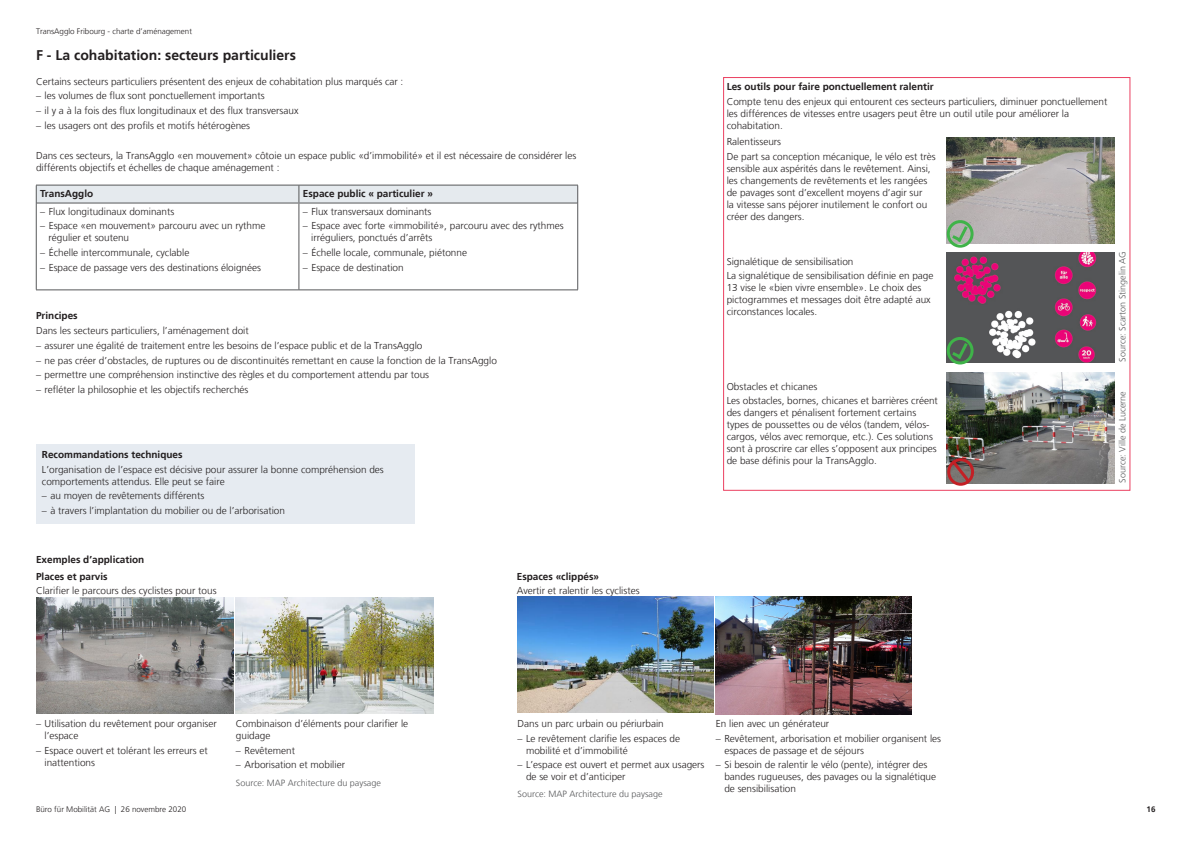
<style>
.page{position:relative;width:1191px;height:842px;background:#fff}
.page>*{position:absolute;margin:0;border:0;box-sizing:border-box;transform-origin:0 0}
.titre_principal{font:700 14px "Frutiger";color:#231f20}
.t1{font:300 10px/12px "Frutiger";color:#231f20}
.t2{font:700 10px "Frutiger";color:#231f20}
.legende{font:300 9px "Frutiger";color:#57585a}
.t3{font:300 8px "Frutiger";color:#231f20}
.t4{font:700 8px "Frutiger";color:#231f20}
</style>
<div class="page">
<img style="left:946px;top:137px;width:168px;height:107px">
<div style="left:36px;top:444px;width:378px;height:80px;background:#e6ebf1"></div>
<hr style="left:36px;top:203px;width:1px;height:87px;background:#57585a">
<hr style="left:577px;top:203px;width:1px;height:87px;background:#57585a">
<hr style="left:36px;top:290px;width:263px;height:1px;background:#57585a">
<hr style="left:299px;top:290px;width:279px;height:1px;background:#57585a">
<svg style="left:36px;top:185px;width:542px;height:18px"></svg>
<hr style="left:36px;top:203px;width:263px;height:1px;background:#57585a">
<hr style="left:299px;top:203px;width:278px;height:1px;background:#57585a">
<hr style="left:298px;top:204px;width:1px;height:86px;background:#57585a">
<img style="left:36px;top:597px;width:197px;height:117px">
<img style="left:236px;top:597px;width:197px;height:117px">
<img style="left:517px;top:596px;width:196px;height:117px">
<img style="left:716px;top:596px;width:195px;height:118px">
<img style="left:946px;top:253px;width:168px;height:110px">
<img style="left:946px;top:373px;width:168px;height:110px">
<div style="left:947px;top:458px;width:27px;height:28px;border:3px solid #c32025;border-radius:50%"></div>
<svg style="left:949px;top:458px;width:23px;height:27px"></svg>
<svg style="left:949px;top:340px;width:21px;height:23px"></svg>
<div style="left:946px;top:337px;width:27px;height:27px;border:3px solid #3fb349;border-radius:50%"></div>
<svg style="left:949px;top:223px;width:21px;height:23px"></svg>
<div style="left:946px;top:220px;width:27px;height:28px;border:3px solid #3fb349;border-radius:50%"></div>
<p class="t3" style="left:36px;top:27px;width:158px">TransAgglo Fribourg - charte d’aménagement</p>
<p class="titre_principal" style="left:36px;top:47px;width:261px">F - La cohabitation: secteurs particuliers</p>
<p class="t1" style="left:36px;top:75px;width:369px">Certains secteurs particuliers présentent des enjeux de cohabitation plus marqués car :</p>
<p class="t1" style="left:36px;top:90px;width:230px">– les volumes de flux sont ponctuellement importants</p>
<p class="t1" style="left:36px;top:105px;width:264px">– il y a à la fois des flux longitudinaux et des flux transversaux</p>
<p class="t1" style="left:36px;top:120px;width:216px">– les usagers ont des profils et motifs hétérogènes</p>
<p class="t1" style="left:36px;top:149px;width:542px">Dans ces secteurs, la TransAgglo «en mouvement» côtoie un espace public «d’immobilité» et il est nécessaire de considérer les différents objectifs et échelles de chaque aménagement :</p>
<p class="t2" style="left:40px;top:187px;width:54px">TransAgglo</p>
<p class="t2" style="left:303px;top:187px;width:132px">Espace public « particulier »</p>
<p class="t1" style="left:40px;top:205px;width:136px">– Flux longitudinaux dominants</p>
<p class="t1" style="left:49px;top:220px;width:218px;text-indent:-8px">– Espace «en mouvement» parcouru avec un rythme régulier et soutenu</p>
<p class="t1" style="left:40px;top:247px;width:151px">– Échelle intercommunale, cyclable</p>
<p class="t1" style="left:40px;top:262px;width:222px">– Espace de passage vers des destinations éloignées</p>
<p class="t1" style="left:303px;top:205px;width:130px">– Flux transversaux dominants</p>
<p class="t1" style="left:311px;top:220px;width:254px;text-indent:-8px">– Espace avec forte «immobilité», parcouru avec des rythmes irréguliers, ponctués d’arrêts</p>
<p class="t1" style="left:303px;top:247px;width:166px">– Échelle locale, communale, piétonne</p>
<p class="t1" style="left:303px;top:262px;width:102px">– Espace de destination</p>
<p class="t2" style="left:36px;top:310px;width:43px">Principes</p>
<p class="t1" style="left:36px;top:325px;width:214px">Dans les secteurs particuliers, l’aménagement doit</p>
<p class="t1" style="left:36px;top:339px;width:388px">– assurer une égalité de traitement entre les besoins de l’espace public et de la TransAgglo</p>
<p class="t1" style="left:36px;top:354px;width:462px">– ne pas créer d’obstacles, de ruptures ou de discontinuités remettant en cause la fonction de la TransAgglo</p>
<p class="t1" style="left:36px;top:369px;width:394px">– permettre une compréhension instinctive des règles et du comportement attendu par tous</p>
<p class="t1" style="left:36px;top:384px;width:214px">– refléter la philosophie et les objectifs recherchés</p>
<p class="t2" style="left:42px;top:448px;width:142px">Recommandations techniques</p>
<p class="t1" style="left:42px;top:463px;width:343px">L’organisation de l’espace est décisive pour assurer la bonne compréhension des comportements attendus. Elle peut se faire</p>
<p class="t1" style="left:42px;top:490px;width:164px">– au moyen de revêtements différents</p>
<p class="t1" style="left:42px;top:505px;width:244px">– à travers l’implantation du mobilier ou de l’arborisation</p>
<p class="t2" style="left:36px;top:553px;width:110px">Exemples d’application</p>
<p class="t2" style="left:36px;top:570px;width:73px">Places et parvis</p>
<p class="t1" style="left:36px;top:585px;width:182px">Clarifier le parcours des cyclistes pour tous</p>
<p class="t2" style="left:517px;top:570px;width:84px">Espaces «clippés»</p>
<p class="t1" style="left:517px;top:585px;width:124px">Avertir et ralentir les cyclistes</p>
<p class="t2" style="left:726px;top:80px;width:209px">Les outils pour faire ponctuellement ralentir</p>
<p class="t1" style="left:726px;top:95px;width:382px">Compte tenu des enjeux qui entourent ces secteurs particuliers, diminuer ponctuellement les différences de vitesses entre usagers peut être un outil utile pour améliorer la cohabitation.</p>
<p class="t1" style="left:726px;top:136px;width:56px">Ralentisseurs</p>
<p class="t1" style="left:726px;top:151px;width:210px">De part sa conception mécanique, le vélo est très sensible aux aspérités dans le revêtement. Ainsi, les changements de revêtements et les rangées de pavages sont d’excellent moyens d’agir sur<br>la vitesse sans péjorer inutilement le confort ou créer des dangers.</p>
<p class="t1" style="left:726px;top:255px;width:128px">Signalétique de sensibilisation</p>
<p class="t1" style="left:726px;top:270px;width:208px">La signalétique de sensibilisation définie en page 13 vise le «bien vivre ensemble». Le choix des pictogrammes et messages doit être adapté aux circonstances locales.</p>
<p class="legende" style="left:1117px;top:362px;width:112px;rotate:-90deg">Source: Scarton Stingelin AG</p>
<p class="t1" style="left:726px;top:380px;width:92px">Obstacles et chicanes</p>
<p class="t1" style="left:726px;top:395px;width:213px">Les obstacles, bornes, chicanes et barrières créent des dangers et pénalisent fortement certains types de poussettes ou de vélos (tandem, vélos&shy;cargos, vélos avec remorque, etc.). Ces solutions sont à proscrire car elles s’opposent aux principes de base définis pour la TransAgglo.</p>
<p class="legende" style="left:1117px;top:483px;width:93px;rotate:-90deg">Source: Ville de Lucerne</p>
<p class="t1" style="left:44px;top:717px;width:174px;text-indent:-8px">– Utilisation du revêtement pour organiser l’espace</p>
<p class="t1" style="left:44px;top:744px;width:165px;text-indent:-8px">– Espace ouvert et tolérant les erreurs et inattentions</p>
<p class="t1" style="left:236px;top:717px;width:174px">Combinaison d’éléments pour clarifier le guidage</p>
<p class="t1" style="left:236px;top:744px;width:61px">– Revêtement</p>
<p class="t1" style="left:236px;top:759px;width:111px">– Arborisation et mobilier</p>
<p class="legende" style="left:236px;top:777px;width:147px">Source: MAP Architecture du paysage</p>
<p class="t1" style="left:517px;top:717px;width:148px">Dans un parc urbain ou périurbain</p>
<p class="t1" style="left:526px;top:732px;width:155px;text-indent:-8px">– Le revêtement clarifie les espaces de mobilité et d’immobilité</p>
<p class="t1" style="left:526px;top:759px;width:180px;text-indent:-8px">– L’espace est ouvert et permet aux usagers de se voir et d’anticiper</p>
<p class="legende" style="left:517px;top:789px;width:147px">Source: MAP Architecture du paysage</p>
<p class="t1" style="left:716px;top:717px;width:115px">En lien avec un générateur</p>
<p class="t1" style="left:724px;top:732px;width:218px;text-indent:-8px">– Revêtement, arborisation et mobilier organisent les espaces de passage et de séjours</p>
<p class="t1" style="left:724px;top:759px;width:213px;text-indent:-8px">– Si besoin de ralentir le vélo (pente), intégrer des bandes rugueuses, des pavages ou la signalétique de sensibilisation</p>
<p class="t3" style="left:36px;top:805px;width:152px">Büro für Mobilität AG | 26 novembre 2020</p>
<p class="t4" style="left:1146px;top:804px;width:10px">16</p>
</div>
